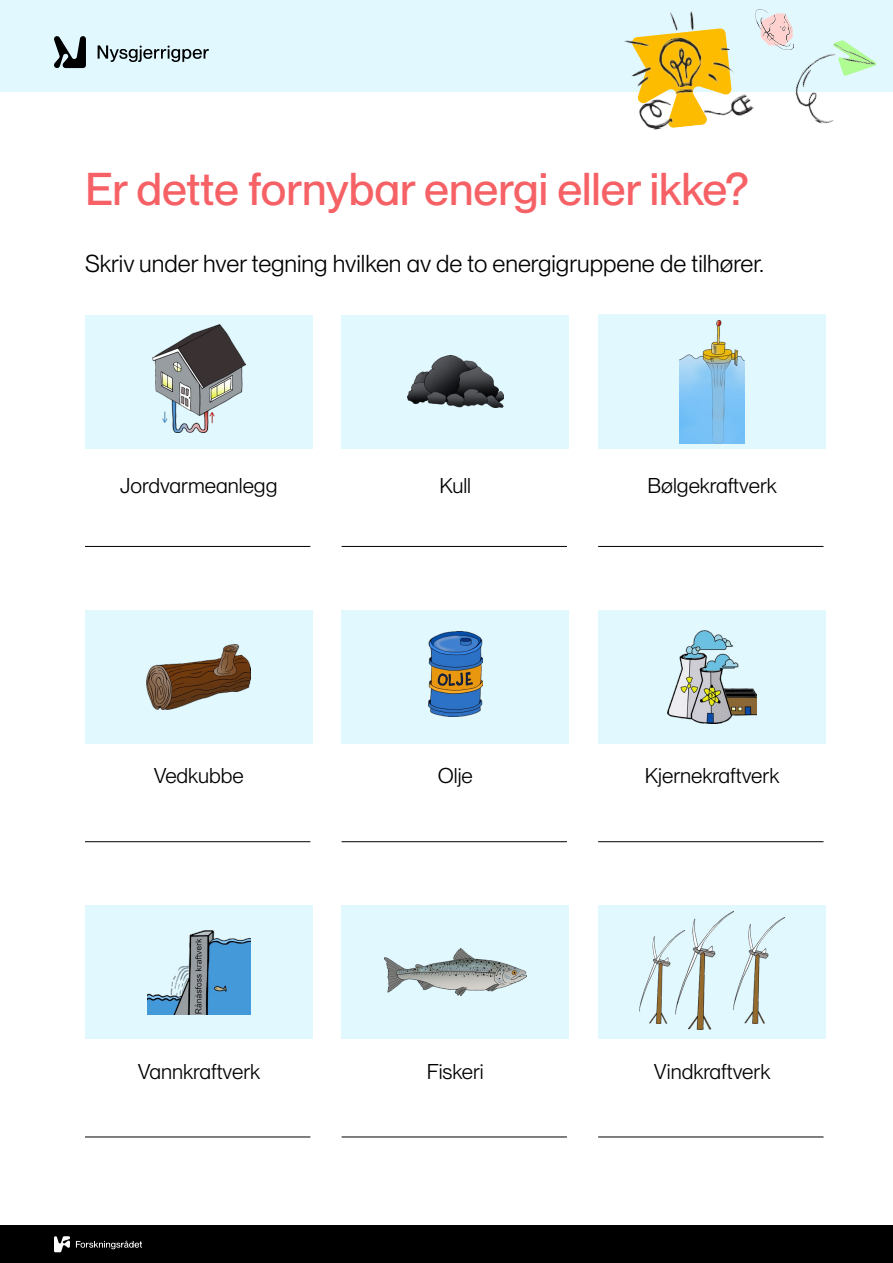
<style>
.page{position:relative;width:893px;height:1263px;background:#fff}
.page>*{position:absolute;margin:0;border:0;box-sizing:border-box;transform-origin:0 0}
.Tittel{font:500 45px "PP Neue Montreal";color:#f66166}
.Ingress{font:24px "PP Neue Montreal";color:#000}
.Brødtekst{font:21px "PP Neue Montreal";color:#000}
</style>
<div class="page">
<div style="left:0;top:0;width:893px;height:91px;background:#e0f8fe"></div>
<img style="left:622px;top:11px;width:133px;height:119px">
<img style="left:756px;top:10px;width:37px;height:40px">
<img style="left:786px;top:37px;width:90px;height:87px">
<div style="left:0;top:1225px;width:893px;height:38px;background:#000"></div>
<svg style="left:54px;top:1236px;width:16px;height:16px"></svg>
<svg style="left:76px;top:1241px;width:66px;height:8px"></svg>
<svg style="left:98px;top:45px;width:111px;height:17px"></svg>
<svg style="left:54px;top:36px;width:32px;height:32px"></svg>
<div style="left:85px;top:315px;width:228px;height:134px;background:#e0f8fe"></div>
<img style="left:153px;top:325px;width:92px;height:108px">
<div style="left:342px;top:315px;width:227px;height:134px;background:#e0f8fe"></div>
<img style="left:407px;top:356px;width:97px;height:51px">
<div style="left:598px;top:315px;width:228px;height:134px;background:#e0f8fe"></div>
<img style="left:679px;top:321px;width:65px;height:122px">
<div style="left:85px;top:610px;width:228px;height:134px;background:#e0f8fe"></div>
<img style="left:147px;top:645px;width:104px;height:64px">
<div style="left:342px;top:610px;width:227px;height:134px;background:#e0f8fe"></div>
<img style="left:429px;top:631px;width:53px;height:85px">
<div style="left:598px;top:610px;width:228px;height:134px;background:#e0f8fe"></div>
<img style="left:667px;top:630px;width:90px;height:93px">
<div style="left:85px;top:905px;width:228px;height:134px;background:#e0f8fe"></div>
<img style="left:147px;top:930px;width:104px;height:84px">
<div style="left:342px;top:905px;width:227px;height:134px;background:#e0f8fe"></div>
<img style="left:385px;top:949px;width:141px;height:46px">
<div style="left:598px;top:905px;width:228px;height:134px;background:#e0f8fe"></div>
<img style="left:639px;top:935px;width:37px;height:89px">
<img style="left:734px;top:918px;width:51px;height:105px">
<img style="left:676px;top:911px;width:57px;height:119px">
<hr style="left:85px;top:546px;width:225px;height:1px;background:#000">
<hr style="left:85px;top:841px;width:225px;height:1px;background:#000">
<hr style="left:85px;top:1136px;width:225px;height:1px;background:#000">
<hr style="left:342px;top:546px;width:225px;height:1px;background:#000">
<hr style="left:342px;top:841px;width:225px;height:1px;background:#000">
<hr style="left:342px;top:1136px;width:225px;height:1px;background:#000">
<hr style="left:598px;top:546px;width:225px;height:1px;background:#000">
<hr style="left:598px;top:841px;width:225px;height:1px;background:#000">
<hr style="left:598px;top:1136px;width:225px;height:1px;background:#000">
<h1 class="Tittel" style="left:85px;top:162px;width:665px">Er dette fornybar energi eller ikke?</h1>
<p class="Ingress" style="left:85px;top:250px;width:680px">Skriv under hver tegning hvilken av de to energigruppene de tilhører.</p>
<p class="Brødtekst" style="left:120px;top:473px;width:159px">Jordvarmeanlegg</p>
<p class="Brødtekst" style="left:439px;top:473px;width:33px">Kull</p>
<p class="Brødtekst" style="left:647px;top:474px;width:131px">Bølgekraftverk</p>
<p class="Brødtekst" style="left:154px;top:764px;width:92px">Vedkubbe</p>
<p class="Brødtekst" style="left:438px;top:764px;width:37px">Olje</p>
<p class="Brødtekst" style="left:645px;top:764px;width:136px">Kjernekraftverk</p>
<p class="Brødtekst" style="left:138px;top:1059px;width:124px">Vannkraftverk</p>
<p class="Brødtekst" style="left:427px;top:1059px;width:59px">Fiskeri</p>
<p class="Brødtekst" style="left:654px;top:1059px;width:118px">Vindkraftverk</p>
</div>
